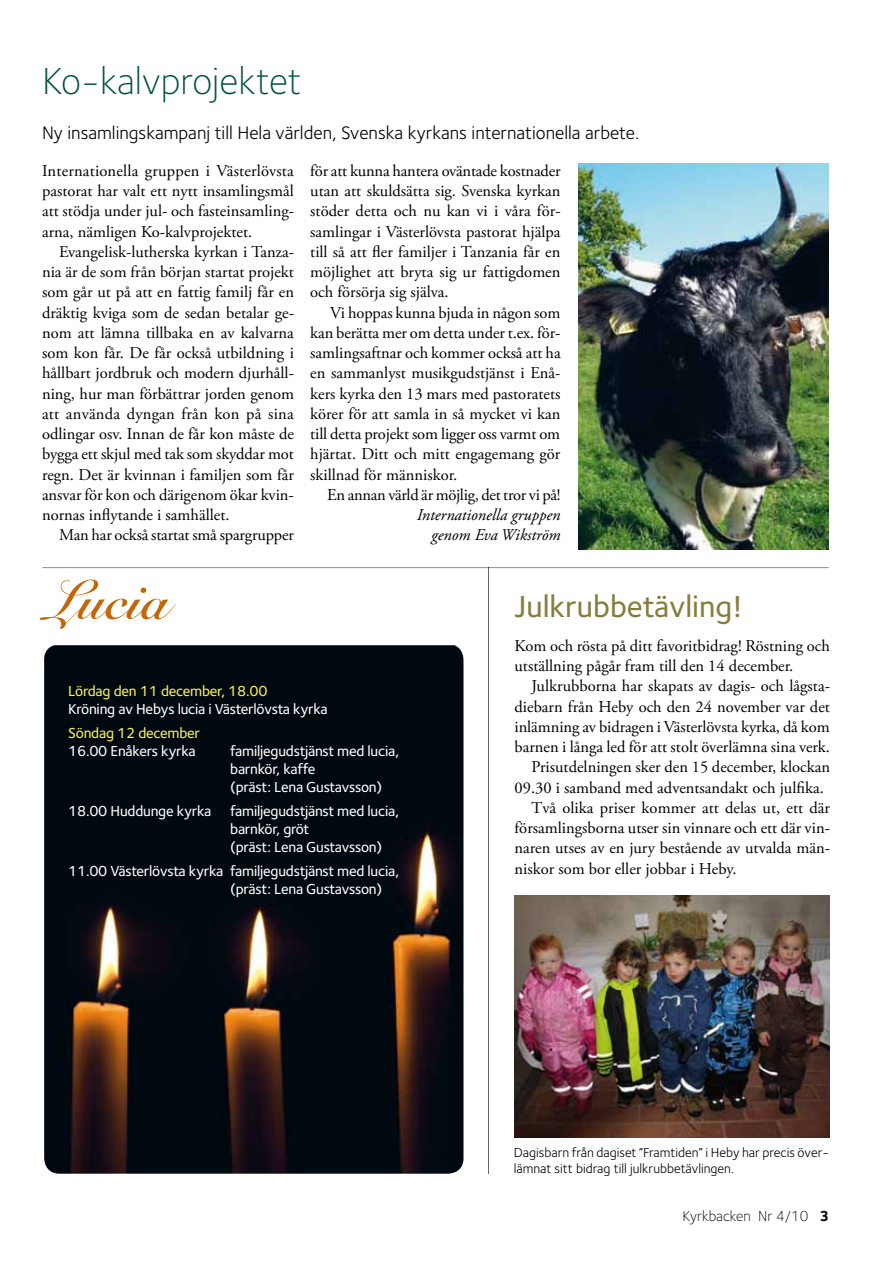
<style>
.page{position:relative;width:893px;height:1263px;background:#fff}
.page>*{position:absolute;margin:0;border:0;box-sizing:border-box;transform-origin:0 0}
.t1{font:54px "Snell Roundhand Bold Script";color:#c46708}
.t2{font:300 39px "Foundry Sterling";color:#00513f}
.t3{font:500 31.5px "Foundry Sterling";color:#867d3d}
.t4{font:18.75px "Foundry Sterling";color:#000}
.t5{font:16.5px/20.2px "Adobe Garamond Pro";color:#000;text-align:justify}
.t6{font:italic 16.5px/20.2px "Adobe Garamond Pro";color:#000;text-align:right}
.t7{font:16.5px "Adobe Garamond Pro";letter-spacing:-.02em;color:#000}
.t8{font:500 15px/18px "Foundry Sterling";letter-spacing:-.015em;color:#fff}
.t9{font:500 15px "Foundry Sterling";letter-spacing:-.015em;color:#fff054}
.t10{font:300 15px "Foundry Sterling";color:#000}
.t11{font:13.5px/16.2px "Foundry Sterling";color:#000}
.s1{font-weight:700}
</style>
<div class="page">
<img style="left:578px;top:164px;width:251px;height:386px">
<img style="left:44px;top:645px;width:419px;height:529px">
<hr style="left:489px;top:567px;width:340px;height:1px;background:#666769">
<hr style="left:43px;top:567px;width:445px;height:1px;background:#666769">
<hr style="left:488px;top:568px;width:1px;height:606px;background:#666769">
<img style="left:514px;top:895px;width:315px;height:242px">
<h2 class="t2" style="left:42px;top:53px;width:261px">Ko-kalvprojektet</h2>
<p class="t4" style="left:42px;top:119px;width:599px">Ny insamlingskampanj till Hela världen, Svenska kyrkans internationella arbete.</p>
<p class="t5" style="left:310px;top:161px;width:252px">för att kunna hantera oväntade kostnader utan att skuldsätta sig. Svenska kyrkan stöder detta och nu kan vi i våra för&shy;samlingar i Västerlövsta pastorat hjälpa till så att fler familjer i Tanzania får en möjlighet att bryta sig ur fattigdomen och försörja sig själva.</p>
<p class="t5" style="left:310px;top:303px;width:252px;text-indent:20px">Vi hoppas kunna bjuda in någon som kan berätta mer om detta under t.ex. för&shy;samlingsaftnar och kommer också att ha en sammanlyst musikgudstjänst i Enå&shy;kers kyrka den 13 mars med pastoratets körer för att samla in så mycket vi kan till detta projekt som ligger oss varmt om hjärtat. Ditt och mitt engagemang gör skillnad för människor.</p>
<p class="t7" style="left:327px;top:485px;width:235px">En annan värld är möjlig, det tror vi på!</p>
<p class="t6" style="left:417px;top:505px;width:145px">Internationella gruppen genom Eva Wikström</p>
<h1 class="t1" style="left:48px;top:568px;width:122px">Lucia</h1>
<p class="t5" style="left:42px;top:161px;width:253px">Internationella gruppen i Västerlövsta pastorat har valt ett nytt insamlingsmål att stödja under jul- och fasteinsamling&shy;arna, nämligen Ko-kalvprojektet.</p>
<p class="t5" style="left:42px;top:242px;width:253px;text-indent:17px">Evangelisk-lutherska kyrkan i Tanza&shy;nia är de som från början startat projekt som går ut på att en fattig familj får en dräktig kviga som de sedan betalar ge&shy;nom att lämna tillbaka en av kalvarna som kon får. De får också utbildning i hållbart jordbruk och modern djurhåll&shy;ning, hur man förbättrar jorden genom att använda dyngan från kon på sina odlingar osv. Innan de får kon måste de bygga ett skjul med tak som skyddar mot regn. Det är kvinnan i familjen som får ansvar för kon och därigenom ökar kvin&shy;nornas inflytande i samhället.</p>
<p class="t5" style="left:59px;top:526px;width:236px">Man har också startat små spargrupper</p>
<h3 class="t3" style="left:514px;top:584px;width:229px">Julkrubbetävling!</h3>
<p class="t5" style="left:514px;top:636px;width:317px">Kom och rösta på ditt favoritbidrag! Röstning och utställning pågår fram till den 14 december.</p>
<p class="t5" style="left:532px;top:676px;width:300px">Julkrubborna har skapats av dagis- och lågsta-</p>
<p class="t5" style="left:514px;top:697px;width:317px">diebarn från Heby och den 24 november var det</p>
<p class="t5" style="left:514px;top:717px;width:317px">inlämning av bidragen i Västerlövsta kyrka, då kom</p>
<p class="t5" style="left:514px;top:737px;width:317px">barnen i långa led för att stolt överlämna sina verk.</p>
<p class="t5" style="left:532px;top:757px;width:300px">Prisutdelningen sker den 15 december, klockan</p>
<p class="t5" style="left:514px;top:778px;width:311px">09.30 i samband med adventsandakt och julfika.</p>
<p class="t5" style="left:532px;top:798px;width:300px">Två olika priser kommer att delas ut, ett där</p>
<p class="t5" style="left:514px;top:818px;width:317px">församlingsborna utser sin vinnare och ett där vin-</p>
<p class="t5" style="left:514px;top:838px;width:317px">naren utses av en jury bestående av utvalda män-</p>
<p class="t5" style="left:514px;top:859px;width:223px">niskor som bor eller jobbar i Heby.</p>
<p class="t9" style="left:68px;top:681px;width:201px">Lördag den 11 december, 18.00</p>
<p class="t8" style="left:68px;top:700px;width:261px">Kröning av Hebys lucia i Västerlövsta kyrka</p>
<p class="t9" style="left:68px;top:723px;width:134px">Söndag 12 december</p>
<p class="t8" style="left:68px;top:742px;width:129px">16.00 Enåkers kyrka</p>
<p class="t8" style="left:230px;top:742px;width:170px">familjegudstjänst med lucia, barnkör, kaffe<br>(präst: Lena Gustavsson)</p>
<p class="t8" style="left:68px;top:802px;width:145px">18.00 Huddunge kyrka</p>
<p class="t8" style="left:230px;top:802px;width:170px">familjegudstjänst med lucia, barnkör, gröt<br>(präst: Lena Gustavsson)</p>
<p class="t8" style="left:230px;top:862px;width:170px;text-indent:-162px">11.00 Västerlövsta kyrka familjegudstjänst med lucia, (präst: Lena Gustavsson)</p>
<p class="t11" style="left:514px;top:1144px;width:317px">Dagisbarn från dagiset ”Framtiden” i Heby har precis över&shy;lämnat sitt bidrag till julkrubbetävlingen.</p>
<p class="t10" style="left:682px;top:1206px;width:148px">Kyrkbacken Nr 4/10 <span class="s1">3</span></p>
</div>
